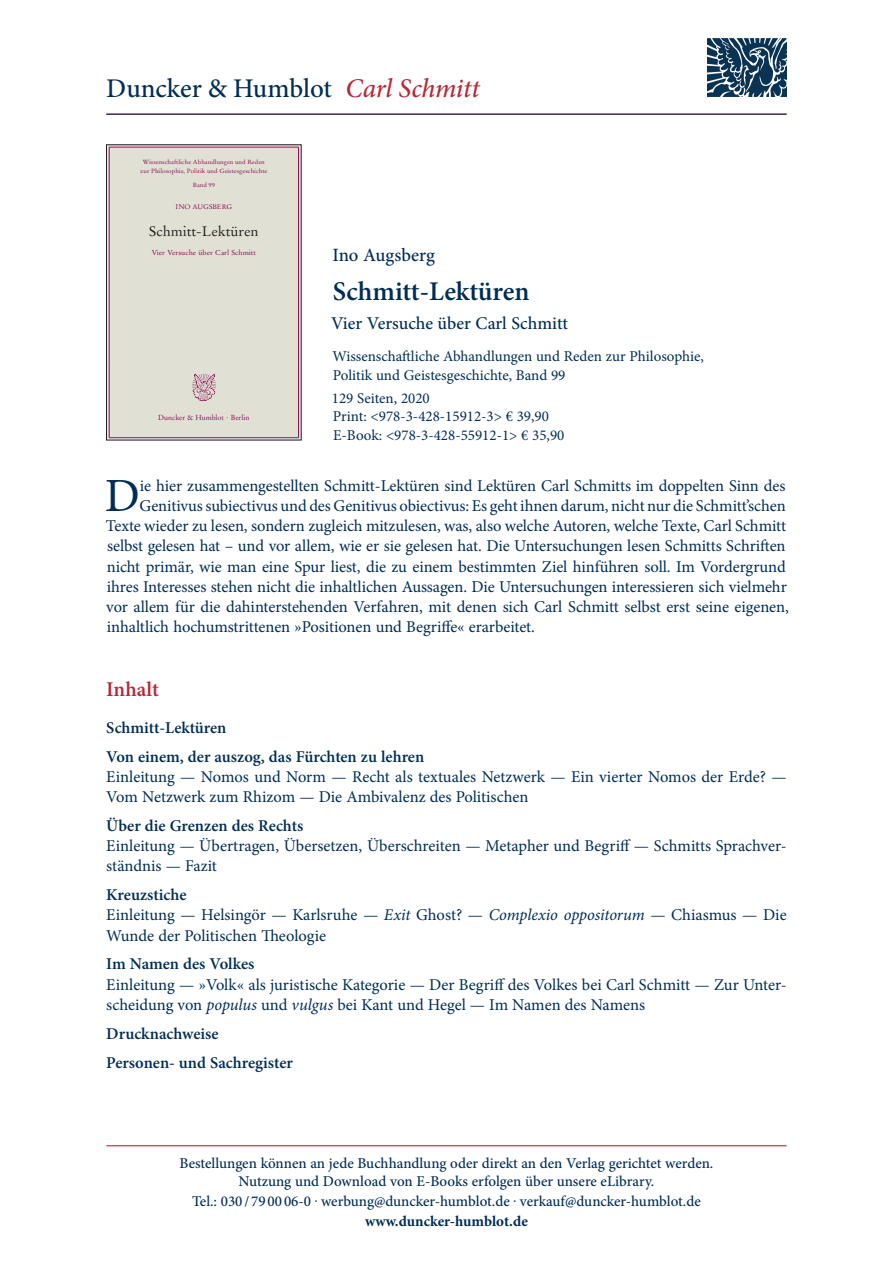
<style>
.page{position:relative;width:893px;height:1263px;background:#fff}
.page>*{position:absolute;margin:0;border:0;box-sizing:border-box;transform-origin:0 0}
.t1{font:47.7px "Minion Pro";color:#002d56}
.t2{font:500 27px "Minion Pro";letter-spacing:-.005em;color:#002d56}
.t3{font:600 27px "Minion Pro";letter-spacing:-.005em;color:#002d56}
.t4{font:600 21px "Minion Pro";color:#b72837}
.t5{font:500 18.75px "Minion Pro";color:#002d56}
.t6{font:500 18px "Minion Pro";letter-spacing:-.005em;color:#002d56}
.t7{font:16.5px/20.2px "Minion Pro";letter-spacing:-.005em;color:#002d56}
.t8{font:600 16.5px/28.8px "Minion Pro";color:#002d56}
.t9{font:500 15px/18px "Minion Pro";color:#002d56;text-align:center}
.t10{font:15px/18.8px "Minion Pro";color:#002d56}
.t11{font:700 15px "Minion Pro";color:#002d56}
.t12{font:13.8px "Stempel Garamond";color:#231f20;scale:1.04 1}
.t13{font:7.35px "Stempel Garamond";color:#8b0e56}
.t14{font:7.2px "Stempel Garamond";color:#8b0e56;scale:1.04 1}
.t15{font:6.6px "Stempel Garamond";letter-spacing:-.005em;color:#8b0e56;scale:1.04 1}
.t16{font:6px/9.1px "Stempel Garamond";letter-spacing:.005em;color:#8b0e56;text-align:center;scale:1.06 1}
.s1{font-style:italic;color:#b72837}
.s2{font-weight:600}
.s3{font-style:italic}
</style>
<div class="page">
<hr style="left:106px;top:1145px;width:681px;height:1px;background:#b72837">
<div style="left:110px;top:148px;width:188px;height:289px;background:#e0e1d4"></div>
<hr style="left:109px;top:147px;width:190px;height:1px;background:#8b0e56">
<hr style="left:109px;top:147px;width:1px;height:217px;background:#8b0e56">
<hr style="left:298px;top:147px;width:1px;height:217px;background:#8b0e56">
<hr style="left:109px;top:364px;width:1px;height:73px;background:#8b0e56">
<hr style="left:298px;top:364px;width:1px;height:73px;background:#8b0e56">
<hr style="left:109px;top:437px;width:190px;height:1px;background:#8b0e56">
<svg style="left:192px;top:373px;width:24px;height:28px"></svg>
<div style="left:106px;top:145px;width:195px;height:295px;border:1px solid #231f20"></div>
<img style="left:707px;top:38px;width:79px;height:59px">
<hr style="left:106px;top:114px;width:681px;height:1px;background:#002d56">
<h2 class="t2" style="left:106px;top:70px;width:375px">Duncker &amp; Humblot <span class="s1">Carl Schmitt</span></h2>
<p class="t16" style="left:140px;top:158px;width:121px">Wissenschaftliche Abhandlungen und Reden zur Philosophie, Politik und Geistesgeschichte</p>
<p class="t16" style="left:193px;top:180px;width:22px">Band 99</p>
<p class="t15" style="left:176px;top:202px;width:56px">INO AUGSBERG</p>
<p class="t12" style="left:149px;top:223px;width:107px">Schmitt-Lektüren</p>
<p class="t14" style="left:152px;top:248px;width:102px">Vier Versuche über Carl Schmitt</p>
<p class="t13" style="left:158px;top:413px;width:93px">Duncker &amp; Humblot · Berlin</p>
<p class="t5" style="left:332px;top:243px;width:104px">Ino Augsberg</p>
<h2 class="t3" style="left:333px;top:273px;width:198px">Schmitt-Lektüren</h2>
<p class="t6" style="left:331px;top:312px;width:238px">Vier Versuche über Carl Schmitt</p>
<p class="t10" style="left:332px;top:347px;width:373px">Wissenschaftliche Abhandlungen und Reden zur Philosophie,<br>Politik und Geistesgeschichte, Band 99</p>
<p class="t10" style="left:332px;top:389px;width:234px">129 Seiten, 2020<br>Print: &lt;978-3-428-15912-3&gt; € 39,90<br>E-Book: &lt;978-3-428-55912-1&gt; € 35,90</p>
<h1 class="t1" style="left:105px;top:464px;width:37px">D</h1>
<p class="t7" style="left:140px;top:475px;width:647px">ie hier zusammengestellten Schmitt-Lektüren sind Lektüren Carl Schmitts im doppelten Sinn des</p>
<p class="t7" style="left:140px;top:495px;width:648px">Genitivus subiectivus und des Genitivus obiectivus: Es geht ihnen darum, nicht nur die Schmitt’schen</p>
<p class="t7" style="left:106px;top:516px;width:682px">Texte wieder zu lesen, sondern zugleich mitzulesen, was, also welche Autoren, welche Texte, Carl Schmitt</p>
<p class="t7" style="left:107px;top:536px;width:680px">selbst gelesen hat – und vor allem, wie er sie gelesen hat. Die Untersuchungen lesen Schmitts Schriften</p>
<p class="t7" style="left:107px;top:556px;width:680px">nicht primär, wie man eine Spur liest, die zu einem bestimmten Ziel hinführen soll. Im Vordergrund</p>
<p class="t7" style="left:107px;top:576px;width:681px">ihres Interesses stehen nicht die inhaltlichen Aussagen. Die Untersuchungen interessieren sich vielmehr</p>
<p class="t7" style="left:106px;top:597px;width:684px">vor allem für die dahinterstehenden Verfahren, mit denen sich Carl Schmitt selbst erst seine eigenen,</p>
<p class="t7" style="left:107px;top:617px;width:430px">inhaltlich hochumstrittenen »Positionen und Begriffe« erarbeitet.</p>
<p class="t4" style="left:106px;top:674px;width:54px">Inhalt</p>
<p class="t8" style="left:106px;top:713px;width:319px">Schmitt-Lektüren<br>Von einem, der auszog, das Fürchten zu lehren</p>
<p class="t7" style="left:106px;top:767px;width:682px">Einleitung — Nomos und Norm — Recht als textuales Netzwerk — Ein vierter Nomos der Erde? —<br>Vom Netzwerk zum Rhizom — Die Ambivalenz des Politischen</p>
<p class="t8" style="left:106px;top:811px;width:199px">Über die Grenzen des Rechts</p>
<p class="t7" style="left:106px;top:836px;width:682px">Einleitung — Übertragen, Übersetzen, Überschreiten — Metapher und Begriff — Schmitts Sprachver&shy;ständnis — Fazit</p>
<p class="t7" style="left:106px;top:885px;width:682px"><span class="s2">Kreuzstiche<br></span>Einleitung — Helsingör — Karlsruhe — <span class="s3">Exit</span> Ghost? — <span class="s3">Complexio oppositorum</span> — Chiasmus — Die<br>Wunde der Politischen Theologie</p>
<p class="t8" style="left:106px;top:950px;width:150px">Im Namen des Volkes</p>
<p class="t7" style="left:106px;top:974px;width:682px">Einleitung — »Volk« als juristische Kategorie — Der Begriff des Volkes bei Carl Schmitt — Zur Unter&shy;scheidung von <span class="s3">populus</span> und <span class="s3">vulgus</span> bei Kant und Hegel — Im Namen des Namens</p>
<p class="t8" style="left:106px;top:1019px;width:188px">Drucknachweise<br>Personen- und Sachregister</p>
<p class="t9" style="left:179px;top:1154px;width:535px">Bestellungen können an jede Buchhandlung oder direkt an den Verlag gerichtet werden.<br>Nutzung und Download von E-Books erfolgen über unsere eLibrary.</p>
<p class="t9" style="left:192px;top:1192px;width:510px">Tel.: 030 / 79 00 06-0 . werbung@duncker-humblot.de . verkauf@duncker-humblot.de</p>
<p class="t11" style="left:365px;top:1210px;width:164px">www.duncker-humblot.de</p>
</div>
